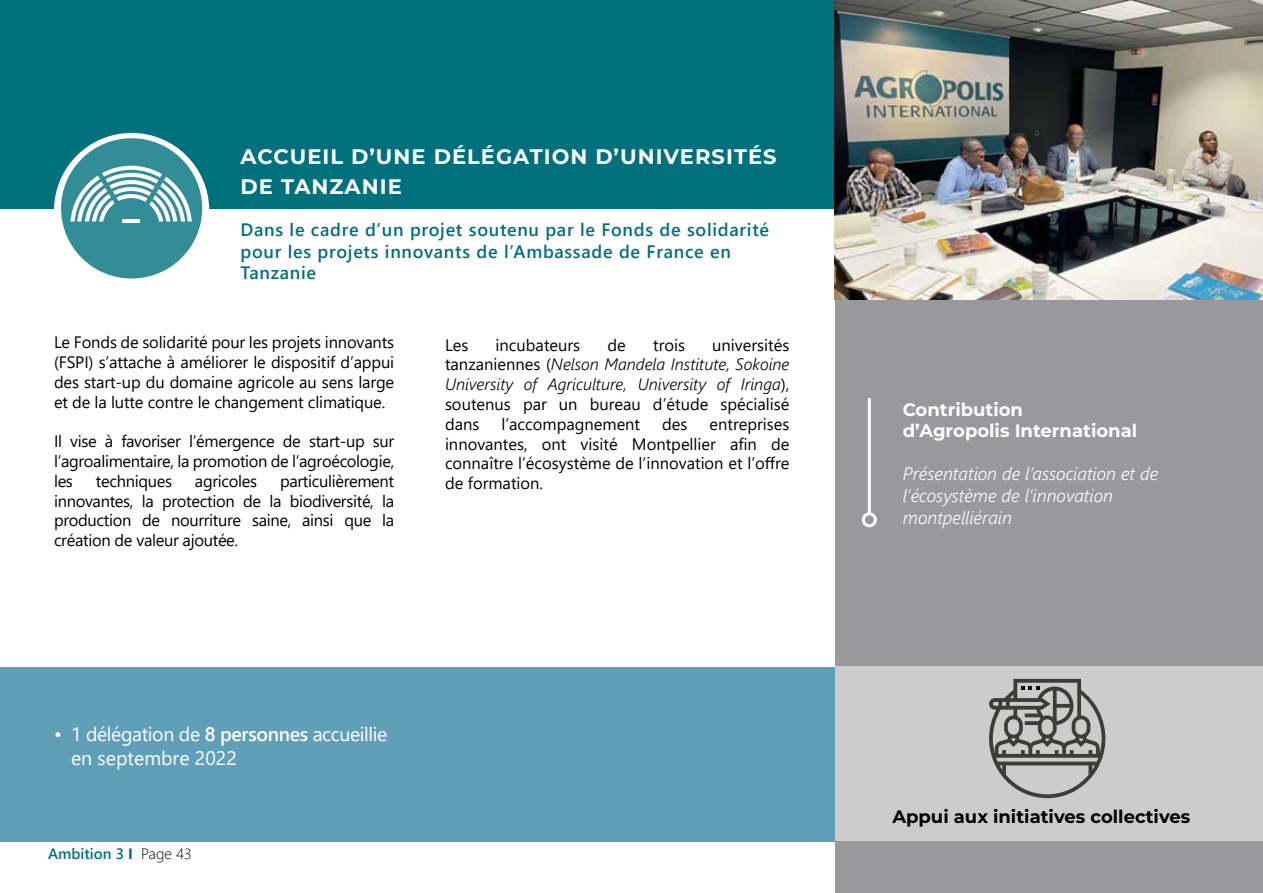
<style>
.page{position:relative;width:1263px;height:893px;background:#fff}
.page>*{position:absolute;margin:0;border:0;box-sizing:border-box;transform-origin:0 0}
.t1{font:700 21px/30px "Montserrat";letter-spacing:.05em;color:#fff}
.t2{font:19.5px/23.4px "Segoe UI";letter-spacing:-.02em;color:#fff}
.t3{font:600 18px/21.6px "Segoe UI";letter-spacing:.04em;color:#00707d}
.t4{font:italic 300 18px/21.6px "Segoe UI";color:#fff}
.t5{font:700 18px/21.6px "Montserrat";color:#fff}
.t6{font:700 18px "Montserrat";color:#000}
.t7{font:16.5px/19.8px "Segoe UI";letter-spacing:-.01em;color:#000;text-align:justify}
.t8{font:italic 300 16.5px/19.8px "Segoe UI";color:#000;text-align:justify}
.t9{font:600 15px "Segoe UI";color:#00707d}
.s1{font-weight:400;font-style:normal}
.s2{font-weight:600}
.s3{font-weight:700}
.s4{font-weight:300;color:#000}
</style>
<div class="page">
<div style="left:0;top:0;width:1263px;height:208px;background:#00707d"></div>
<div style="left:836px;top:198px;width:427px;height:695px;background:#99999b"></div>
<img style="left:835px;top:0;width:428px;height:300px">
<div style="left:0;top:667px;width:836px;height:174px;background:#5f9fb8"></div>
<div style="left:836px;top:666px;width:427px;height:174px;background:#cccccd"></div>
<div style="left:54px;top:133px;width:155px;height:155px;background:#fff;border-radius:50%"></div>
<div style="left:61px;top:138px;width:141px;height:140px;background:#338d97;border-radius:50%"></div>
<svg style="left:70px;top:166px;width:122px;height:56px"></svg>
<svg style="left:989px;top:679px;width:116px;height:119px"></svg>
<hr style="left:868px;top:398px;width:3px;height:116px;background:#fff">
<div style="left:862px;top:512px;width:15px;height:15px;border:3px solid #fff;border-radius:50%"></div>
<p class="t1" style="left:240px;top:141px;width:538px">ACCUEIL D’UNE DÉLÉGATION D’UNIVERSITÉS<br>DE TANZANIE</p>
<p class="t3" style="left:240px;top:217px;width:530px">Dans le cadre d’un projet soutenu par le Fonds de solidarité pour les projets innovants de l’Ambassade de France en<br>Tanzanie</p>
<p class="t7" style="left:54px;top:331px;width:342px">Le Fonds de solidarité pour les projets innovants (FSPI) s’attache à améliorer le dispositif d’appui des start-up du domaine agricole au sens large et de la lutte contre le changement climatique.</p>
<p class="t7" style="left:54px;top:430px;width:342px">Il vise à favoriser l’émergence de start-up sur l’agroalimentaire, la promotion de l’agroécologie, les</p>
<p class="t7" style="left:54px;top:470px;width:342px;text-indent:226px">particulièrement innovantes, la protection de la biodiversité, la production de nourriture saine, ainsi que la création de valeur ajoutée.</p>
<p class="t7" style="left:96px;top:470px;width:78px">techniques</p>
<p class="t7" style="left:195px;top:470px;width:64px">agricoles</p>
<p class="t8" style="left:445px;top:332px;width:346px;text-indent:267px"><span class="s1">universités tanzaniennes (</span>Nelson Mandela Institute, Sokoine University of Agriculture, University of Iringa<span class="s1">), soutenus par un bureau d’étude spécialisé dans</span></p>
<p class="t7" style="left:445px;top:333px;width:25px">Les</p>
<p class="t7" style="left:496px;top:333px;width:86px">incubateurs</p>
<p class="t7" style="left:607px;top:333px;width:20px">de</p>
<p class="t7" style="left:653px;top:333px;width:33px">trois</p>
<p class="t7" style="left:501px;top:413px;width:140px">l’accompagnement</p>
<p class="t7" style="left:662px;top:413px;width:27px">des</p>
<p class="t7" style="left:445px;top:413px;width:346px;text-indent:264px">entreprises innovantes, ont visité Montpellier afin de connaître l’écosystème de l’innovation et l’offre de formation.</p>
<p class="t2" style="left:71px;top:721px;width:318px;text-indent:-17px">• 1 délégation de <span class="s2">8 personnes</span> accueillie en septembre 2022</p>
<p class="t9" style="left:48px;top:839px;width:145px">Ambition 3 <span class="s3">I</span> <span class="s4">Page 43</span></p>
<p class="t5" style="left:903px;top:397px;width:236px">Contribution<br>d’Agropolis International</p>
<p class="t4" style="left:903px;top:460px;width:257px">Présentation de l’association et de l’écosystème de l’innovation montpelliérain</p>
<p class="t6" style="left:892px;top:803px;width:300px">Appui aux initiatives collectives</p>
</div>
